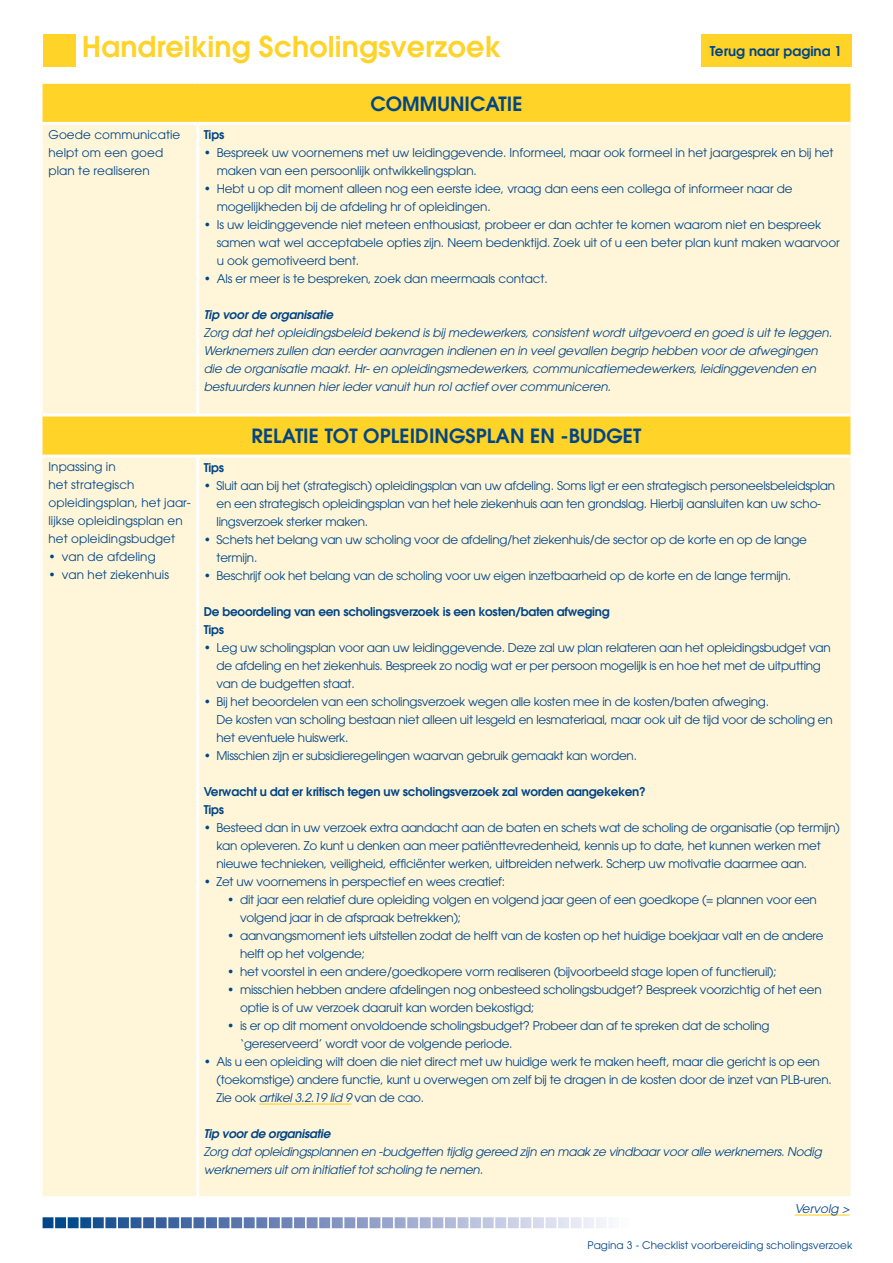
<style>
.page{position:relative;width:893px;height:1263px;background:#fff}
.page>*{position:absolute;margin:0;border:0;box-sizing:border-box;transform-origin:0 0}
._00_Titel_2_kolommen{font:600 28.5px "Avant Garde";letter-spacing:.005em;color:#ffd328}
._01_Kadertekst{font:600 19.5px "Avant Garde";letter-spacing:.005em;color:#004587}
._00_Titel_2_kolommen-2{font:600 13.5px "Avant Garde";letter-spacing:.005em;color:#004587}
._01_Kadertekst-2{font:12px/18px "Avant Garde";letter-spacing:-.02em;color:#004587}
._01_Kadertekst-3{font:italic 12px/18px "Avant Garde";letter-spacing:-.01em;color:#004587}
._01_Kadertekst-4{font:12px/18px "Avant Garde";letter-spacing:.005em;color:#004587}
._01_Kadertekst-5{font:600 12px "Avant Garde";letter-spacing:-.02em;color:#004587}
._01_Kadertekst-6{font:italic 600 12px "Avant Garde";letter-spacing:-.02em;color:#004587}
._00_Platte_tekst{font:italic 12px "Avant Garde";letter-spacing:.005em;color:#004587}
._00_Titel_2_kolommen-3{font:10.5px "Avant Garde";letter-spacing:.005em;color:#004587}
.s1{font-style:italic}
</style>
<div class="page">
<div style="left:43px;top:34px;width:32px;height:33px;background:#ffd328"></div>
<div style="left:43px;top:84px;width:807px;height:38px;background:#ffd328"></div>
<div style="left:43px;top:125px;width:807px;height:1071px;background:#fff6d9"></div>
<hr style="left:196px;top:125px;width:3px;height:288px;background:#fff">
<hr style="left:43px;top:413px;width:155px;height:3px;background:#fff">
<hr style="left:198px;top:413px;width:652px;height:3px;background:#fff">
<hr style="left:43px;top:455px;width:155px;height:3px;background:#fff">
<hr style="left:198px;top:455px;width:652px;height:3px;background:#fff">
<hr style="left:196px;top:458px;width:3px;height:738px;background:#fff">
<hr style="left:259px;top:1103px;width:93px;height:1px;background:#ffd328">
<hr style="left:795px;top:1214px;width:54px;height:1px;background:#ffd328">
<div style="left:701px;top:34px;width:150px;height:33px;background:#ffd328"></div>
<svg style="left:43px;top:1217px;width:563px;height:11px;background:#8fa4c8"></svg>
<p class="_00_Titel_2_kolommen" style="left:82px;top:28px;width:421px">Handreiking Scholingsverzoek</p>
<p class="_01_Kadertekst" style="left:370px;top:91px;width:154px">COMMUNICATIE</p>
<p class="_01_Kadertekst-4" style="left:49px;top:125px;width:133px">Goede communicatie helpt om een goed plan te realiseren</p>
<p class="_01_Kadertekst-5" style="left:204px;top:127px;width:22px">Tips</p>
<p class="_00_Titel_2_kolommen-2" style="left:710px;top:43px;width:134px">Terug naar pagina 1</p>
<p class="_01_Kadertekst-2" style="left:217px;top:144px;width:618px;text-indent:-13px">• Bespreek uw voornemens met uw leidinggevende. Informeel, maar ook formeel in het jaargesprek en bij het maken van een persoonlijk ontwikkelingsplan.</p>
<p class="_01_Kadertekst-2" style="left:217px;top:180px;width:577px;text-indent:-13px">• Hebt u op dit moment alleen nog een eerste idee, vraag dan eens een collega of informeer naar de mogelijkheden bij de afdeling hr of opleidingen.</p>
<p class="_01_Kadertekst-2" style="left:217px;top:216px;width:624px;text-indent:-13px">• Is uw leidinggevende niet meteen enthousiast, probeer er dan achter te komen waarom niet en bespreek samen wat wel acceptabele opties zijn. Neem bedenktijd. Zoek uit of u een beter plan kunt maken waarvoor u ook gemotiveerd bent.</p>
<p class="_01_Kadertekst-2" style="left:204px;top:270px;width:346px">• Als er meer is te bespreken, zoek dan meermaals contact.</p>
<p class="_01_Kadertekst-6" style="left:204px;top:307px;width:131px">Tip voor de organisatie</p>
<p class="_01_Kadertekst-3" style="left:204px;top:324px;width:630px">Zorg dat het opleidingsbeleid bekend is bij medewerkers, consistent wordt uitgevoerd en goed is uit te leggen.<br>Werknemers zullen dan eerder aanvragen indienen en in veel gevallen begrip hebben voor de afwegingen die de organisatie maakt. Hr- en opleidingsmedewerkers, communicatiemedewerkers, leidinggevenden en bestuurders kunnen hier ieder vanuit hun rol actief over communiceren.</p>
<p class="_01_Kadertekst" style="left:252px;top:423px;width:391px">RELATIE TOT OPLEIDINGSPLAN EN -BUDGET</p>
<p class="_01_Kadertekst-4" style="left:49px;top:458px;width:144px">Inpassing in<br>het strategisch opleidingsplan, het jaar&shy;lijkse opleidingsplan en het opleidingsbudget</p>
<p class="_01_Kadertekst-4" style="left:49px;top:548px;width:109px">• van de afdeling</p>
<p class="_01_Kadertekst-4" style="left:49px;top:566px;width:122px">• van het ziekenhuis</p>
<p class="_01_Kadertekst-5" style="left:204px;top:459px;width:22px">Tips</p>
<p class="_01_Kadertekst-2" style="left:217px;top:476px;width:620px;text-indent:-13px">• Sluit aan bij het (strategisch) opleidingsplan van uw afdeling. Soms ligt er een strategisch personeelsbeleidsplan en een strategisch opleidingsplan van het hele ziekenhuis aan ten grondslag. Hierbij aansluiten kan uw scho&shy;lingsverzoek sterker maken.</p>
<p class="_01_Kadertekst-2" style="left:217px;top:530px;width:592px;text-indent:-13px">• Schets het belang van uw scholing voor de afdeling/het ziekenhuis/de sector op de korte en op de lange termijn.</p>
<p class="_01_Kadertekst-2" style="left:204px;top:566px;width:589px">• Beschrijf ook het belang van de scholing voor uw eigen inzetbaarheid op de korte en de lange termijn.</p>
<p class="_01_Kadertekst-5" style="left:204px;top:603px;width:407px">De beoordeling van een scholingsverzoek is een kosten/baten afweging</p>
<p class="_01_Kadertekst-5" style="left:204px;top:621px;width:22px">Tips</p>
<p class="_01_Kadertekst-2" style="left:217px;top:638px;width:616px;text-indent:-13px">• Leg uw scholingsplan voor aan uw leidinggevende. Deze zal uw plan relateren aan het opleidingsbudget van de afdeling en het ziekenhuis. Bespreek zo nodig wat er per persoon mogelijk is en hoe het met de uitputting van de budgetten staat.</p>
<p class="_01_Kadertekst-2" style="left:217px;top:692px;width:618px;text-indent:-13px">• Bij het beoordelen van een scholingsverzoek wegen alle kosten mee in de kosten/baten afweging.<br>De kosten van scholing bestaan niet alleen uit lesgeld en lesmateriaal, maar ook uit de tijd voor de scholing en het eventuele huiswerk.</p>
<p class="_01_Kadertekst-2" style="left:204px;top:746px;width:435px">• Misschien zijn er subsidieregelingen waarvan gebruik gemaakt kan worden.</p>
<p class="_01_Kadertekst-5" style="left:204px;top:783px;width:444px">Verwacht u dat er kritisch tegen uw scholingsverzoek zal worden aangekeken?</p>
<p class="_01_Kadertekst-5" style="left:204px;top:801px;width:22px">Tips</p>
<p class="_01_Kadertekst-2" style="left:217px;top:818px;width:625px;text-indent:-13px">• Besteed dan in uw verzoek extra aandacht aan de baten en schets wat de scholing de organisatie (op termijn) kan opleveren. Zo kunt u denken aan meer patiënttevredenheid, kennis up to date, het kunnen werken met nieuwe technieken, veiligheid, efficiënter werken, uitbreiden netwerk. Scherp uw motivatie daarmee aan.</p>
<p class="_01_Kadertekst-2" style="left:204px;top:872px;width:303px">• Zet uw voornemens in perspectief en wees creatief:</p>
<p class="_01_Kadertekst-2" style="left:240px;top:890px;width:578px;text-indent:-13px">• dit jaar een relatief dure opleiding volgen en volgend jaar geen of een goedkope (= plannen voor een volgend jaar in de afspraak betrekken);</p>
<p class="_01_Kadertekst-2" style="left:240px;top:926px;width:585px;text-indent:-13px">• aanvangsmoment iets uitstellen zodat de helft van de kosten op het huidige boekjaar valt en de andere helft op het volgende;</p>
<p class="_01_Kadertekst-2" style="left:227px;top:962px;width:551px">• het voorstel in een andere/goedkopere vorm realiseren (bijvoorbeeld stage lopen of functieruil);</p>
<p class="_01_Kadertekst-2" style="left:240px;top:980px;width:583px;text-indent:-13px">• misschien hebben andere afdelingen nog onbesteed scholingsbudget? Bespreek voorzichtig of het een optie is of uw verzoek daaruit kan worden bekostigd;</p>
<p class="_01_Kadertekst-2" style="left:240px;top:1016px;width:531px;text-indent:-13px">• is er op dit moment onvoldoende scholingsbudget? Probeer dan af te spreken dat de scholing ‘gereserveerd’ wordt voor de volgende periode.</p>
<p class="_01_Kadertekst-2" style="left:217px;top:1052px;width:617px;text-indent:-13px">• Als u een opleiding wilt doen die niet direct met uw huidige werk te maken heeft, maar die gericht is op een (toekomstige) andere functie, kunt u overwegen om zelf bij te dragen in de kosten door de inzet van PLB-uren.<br>Zie ook <span class="s1">artikel 3.2.19 lid 9</span> van de cao.</p>
<p class="_01_Kadertekst-6" style="left:204px;top:1125px;width:128px">Tip voor de organisatie</p>
<p class="_01_Kadertekst-3" style="left:204px;top:1142px;width:619px">Zorg dat opleidingsplannen en -budgetten tijdig gereed zijn en maak ze vindbaar voor alle werknemers. Nodig werknemers uit om initiatief tot scholing te nemen.</p>
<p class="_00_Platte_tekst" style="left:795px;top:1201px;width:56px">Vervolg &gt;</p>
<p class="_00_Titel_2_kolommen-3" style="left:587px;top:1239px;width:266px">Pagina 3 - Checklist voorbereiding scholingsverzoek</p>
</div>
